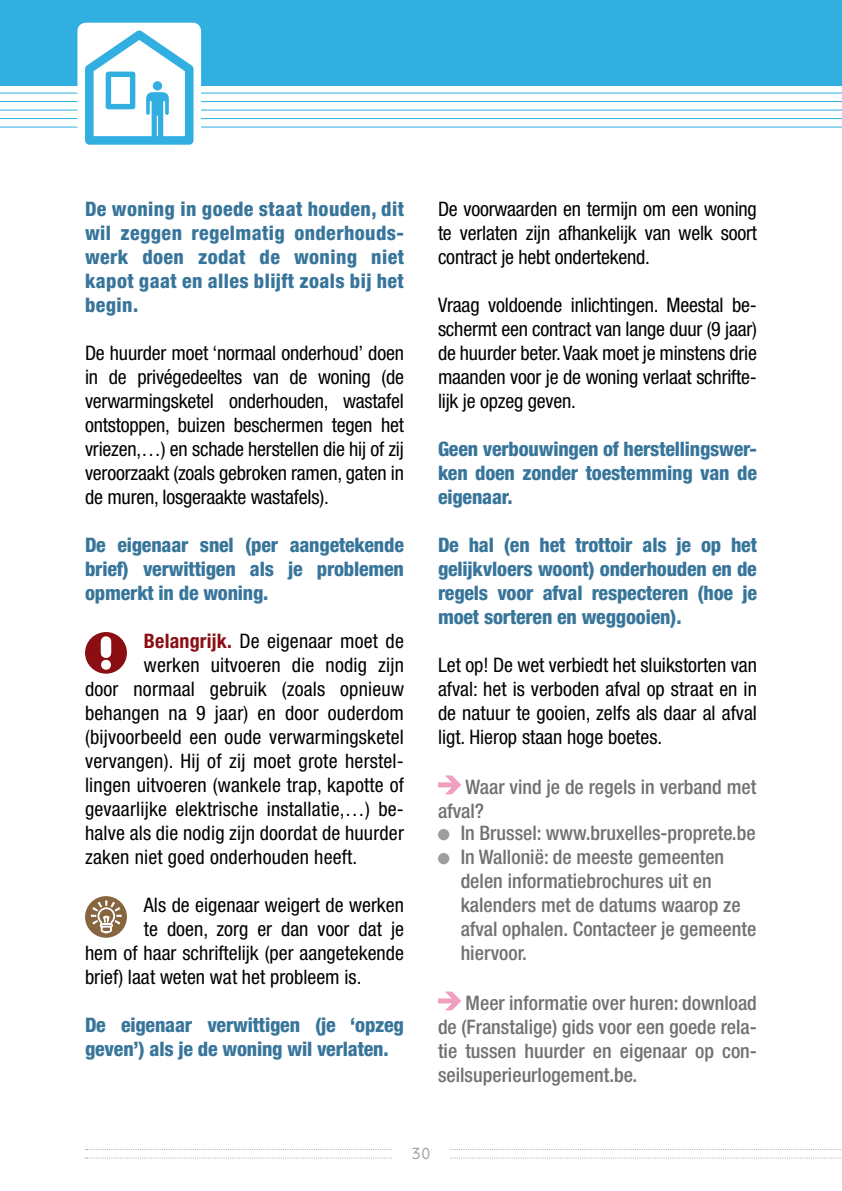
<style>
.page{position:relative;width:842px;height:1191px;background:#fff}
.page>*{position:absolute;margin:0;border:0;box-sizing:border-box;transform-origin:0 0}
.t1{font:condensed 20px/24px "Helvetica Neue";letter-spacing:.01em;color:#000;text-align:justify}
.t2{font:800 condensed 20px/24px "Helvetica Neue";letter-spacing:-.01em;color:#38759b;text-align:justify}
.t3{font:500 condensed 20px/24px "Helvetica Neue";color:#707172}
.t4{font:100 16px "Base Mono Wide";color:#9c9e9f}
.s1{font-weight:700;color:#8b0e13}
</style>
<div class="page">
<svg style="left:86px;top:1149px;width:755px;height:1px"></svg>
<svg style="left:86px;top:1157px;width:755px;height:1px"></svg>
<div style="left:393px;top:1146px;width:56px;height:25px;background:#fff"></div>
<hr style="left:0;top:93px;width:842px;height:1px;background:#31afe1">
<hr style="left:0;top:101px;width:842px;height:1px;background:#31afe1">
<hr style="left:0;top:110px;width:842px;height:1px;background:#31afe1">
<hr style="left:0;top:118px;width:842px;height:1px;background:#31afe1">
<hr style="left:0;top:127px;width:842px;height:1px;background:#31afe1">
<div style="left:0;top:0;width:842px;height:85px;background:#31afe1"></div>
<div style="left:77px;top:23px;width:124px;height:123px;background:#fff;border-radius:9px"></div>
<svg style="left:85px;top:30px;width:108px;height:115px"></svg>
<svg style="left:438px;top:775px;width:23px;height:19px"></svg>
<div style="left:438px;top:829px;width:11px;height:11px;background:#9c9e9f;border-radius:50%"></div>
<div style="left:438px;top:853px;width:11px;height:11px;background:#9c9e9f;border-radius:50%"></div>
<svg style="left:438px;top:991px;width:23px;height:19px"></svg>
<div style="left:85px;top:896px;width:42px;height:41px;background:#87653f;border-radius:50%"></div>
<svg style="left:91px;top:900px;width:31px;height:33px"></svg>
<div style="left:85px;top:632px;width:42px;height:41px;background:#8b0e13;border-radius:50%"></div>
<svg style="left:101px;top:636px;width:10px;height:33px"></svg>
<p class="t2" style="left:85px;top:197px;width:320px">De woning in goede staat houden, dit wil zeggen regelmatig onderhouds&shy;werk doen zodat de woning niet kapot gaat en alles blijft zoals bij het begin.</p>
<p class="t1" style="left:85px;top:341px;width:320px">De huurder moet ‘normaal onderhoud’ doen in de privégedeeltes van de woning (de verwarmingsketel onderhouden, wastafel ontstoppen, buizen beschermen tegen het vriezen,…) en schade herstellen die hij of zij veroorzaakt (zoals gebroken ramen, gaten in de muren, losgeraakte wastafels).</p>
<p class="t2" style="left:85px;top:533px;width:320px">De eigenaar snel (per aangetekende brief) verwittigen als je problemen opmerkt in de woning.</p>
<p class="t1" style="left:144px;top:629px;width:261px"><span class="s1">Belangrijk.</span> De eigenaar moet de</p>
<p class="t1" style="left:144px;top:653px;width:261px">werken uitvoeren die nodig zijn</p>
<p class="t1" style="left:85px;top:677px;width:320px">door normaal gebruik (zoals opnieuw</p>
<p class="t1" style="left:85px;top:701px;width:320px">behangen na 9 jaar) en door ouderdom</p>
<p class="t1" style="left:85px;top:725px;width:320px">(bijvoorbeeld een oude verwarmingsketel</p>
<p class="t1" style="left:85px;top:749px;width:320px">vervangen). Hij of zij moet grote herstel-</p>
<p class="t1" style="left:85px;top:773px;width:320px">lingen uitvoeren (wankele trap, kapotte of</p>
<p class="t1" style="left:85px;top:797px;width:320px">gevaarlijke elektrische installatie,…) be-</p>
<p class="t1" style="left:85px;top:821px;width:320px">halve als die nodig zijn doordat de huurder</p>
<p class="t1" style="left:85px;top:845px;width:274px">zaken niet goed onderhouden heeft.</p>
<p class="t1" style="left:144px;top:893px;width:261px">Als de eigenaar weigert de werken</p>
<p class="t1" style="left:144px;top:917px;width:261px">te doen, zorg er dan voor dat je</p>
<p class="t1" style="left:85px;top:941px;width:320px">hem of haar schriftelijk (per aangetekende</p>
<p class="t1" style="left:85px;top:965px;width:278px">brief) laat weten wat het probleem is.</p>
<p class="t2" style="left:85px;top:1013px;width:320px">De eigenaar verwittigen (je ‘opzeg geven’) als je de woning wil verlaten.</p>
<p class="t1" style="left:438px;top:197px;width:320px">De voorwaarden en termijn om een woning te verlaten zijn afhankelijk van welk soort contract je hebt ondertekend.</p>
<p class="t1" style="left:438px;top:293px;width:320px">Vraag voldoende inlichtingen. Meestal be&shy;schermt een contract van lange duur (9 jaar) de huurder beter. Vaak moet je minstens drie maanden voor je de woning verlaat schrifte&shy;lijk je opzeg geven.</p>
<p class="t2" style="left:438px;top:437px;width:320px">Geen verbouwingen of herstellingswer&shy;ken doen zonder toestemming van de eigenaar.</p>
<p class="t2" style="left:438px;top:533px;width:320px">De hal (en het trottoir als je op het gelijkvloers woont) onderhouden en de regels voor afval respecteren (hoe je moet sorteren en weggooien).</p>
<p class="t1" style="left:438px;top:653px;width:320px">Let op! De wet verbiedt het sluikstorten van afval: het is verboden afval op straat en in de natuur te gooien, zelfs als daar al afval ligt. Hierop staan hoge boetes.</p>
<p class="t3" style="left:438px;top:775px;width:320px;text-indent:27px">Waar vind je de regels in verband met afval?</p>
<p class="t3" style="left:461px;top:821px;width:297px">In Brussel: www.bruxelles-proprete.be<br>In Wallonië: de meeste gemeenten delen informatiebrochures uit en kalenders met de datums waarop ze afval ophalen. Contacteer je gemeente hiervoor.</p>
<p class="t3" style="left:438px;top:991px;width:320px;text-align:justify;text-indent:28px">Meer informatie over huren: download de (Franstalige) gids voor een goede rela&shy;tie tussen huurder en eigenaar op con&shy;seilsuperieurlogement.be.</p>
<p class="t4" style="left:411px;top:1142px;width:21px">30</p>
</div>
